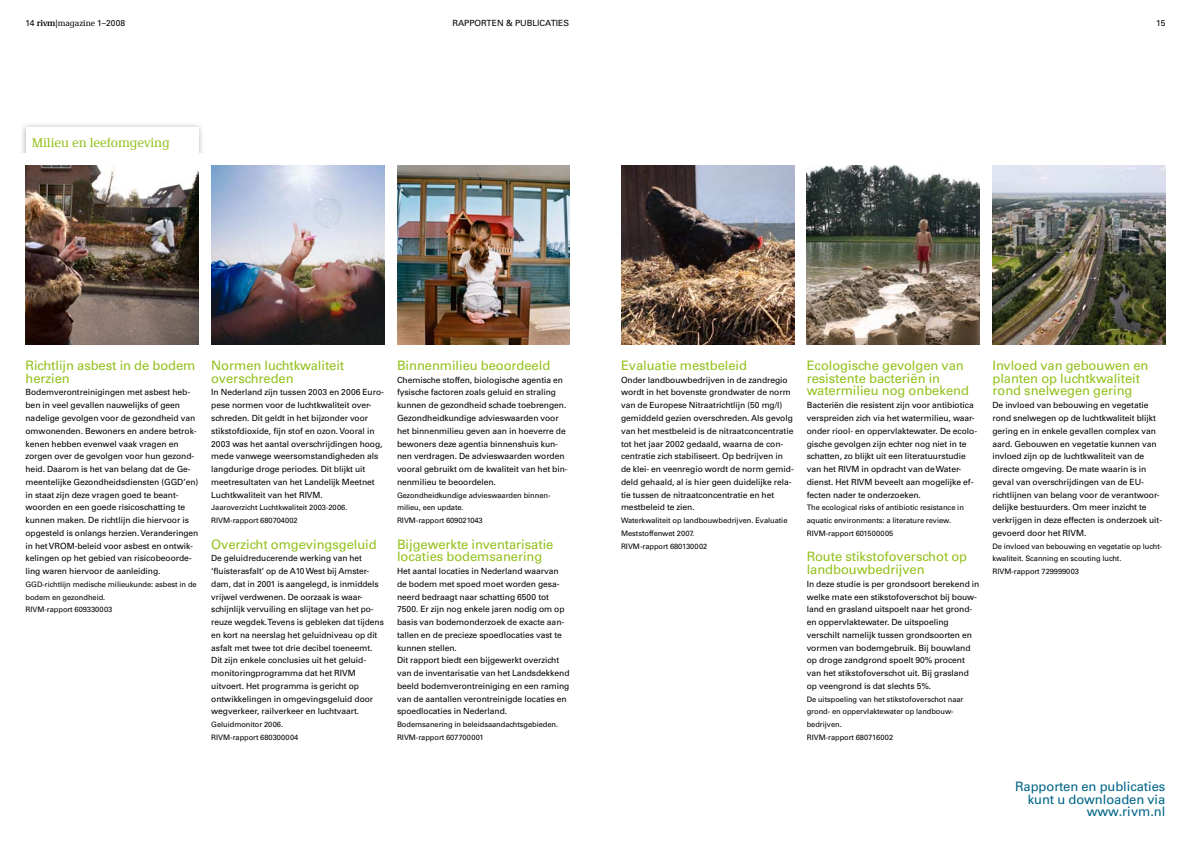
<style>
.page{position:relative;width:1191px;height:842px;background:#fff}
.page>*{position:absolute;margin:0;border:0;box-sizing:border-box;transform-origin:0 0}
.t1{font:13px/12.8px "Univers LT Std";letter-spacing:-.005em;color:#94c11c}
.t2{font:13px/12.8px "Univers LT Std";letter-spacing:-.005em;color:#006588;text-align:right}
.t3{font:13px "RIVM Demos";letter-spacing:-.005em;color:#94c11c}
.t4{font:8.5px/12.8px "Univers LT Std";letter-spacing:-.005em;color:#000}
.t5{font:7.5px/12.8px "Univers LT Std";letter-spacing:-.005em;color:#000}
.s1{font-family:"RIVM Demos";font-weight:700}
.s2{font-family:"RIVM Demos"}
</style>
<div class="page">
<img style="left:211px;top:166px;width:173px;height:178px">
<img style="left:992px;top:166px;width:173px;height:178px">
<img style="left:621px;top:166px;width:173px;height:178px">
<img style="left:806px;top:166px;width:173px;height:178px">
<div style="left:19px;top:121px;width:190px;height:55px;background:#000;opacity:.3"></div>
<div style="left:26px;top:128px;width:172px;height:38px;background:#fff"></div>
<div style="left:19px;top:153px;width:186px;height:19px;background:#fff"></div>
<img style="left:26px;top:166px;width:172px;height:178px">
<img style="left:397px;top:166px;width:173px;height:178px">
<p class="t4" style="left:26px;top:16px;width:101px">14 <span class="s1">rivm|</span><span class="s2">magazine</span> 1–2008</p>
<p class="t4" style="left:1156px;top:16px;width:11px">15</p>
<p class="t4" style="left:452px;top:16px;width:118px">RAPPORTEN &amp; PUBLICATIES</p>
<h1 class="t3" style="left:32px;top:134px;width:139px">Milieu en leefomgeving</h1>
<h1 class="t1" style="left:26px;top:359px;width:171px">Richtlijn asbest in de bodem herzien</h1>
<p class="t4" style="left:26px;top:386px;width:174px">Bodemverontreinigingen met asbest heb&shy;ben in veel gevallen nauwelijks of geen nadelige gevolgen voor de gezondheid van omwonenden. Bewoners en andere betrok&shy;kenen hebben evenwel vaak vragen en zorgen over de gevolgen voor hun gezond&shy;heid. Daarom is het van belang dat de Ge&shy;meentelijke Gezondheidsdiensten (GGD’en) in staat zijn deze vragen goed te beant&shy;woorden en een goede risicoschatting te kunnen maken. De richtlijn die hiervoor is opgesteld is onlangs herzien. Veranderingen in het VROM-beleid voor asbest en ontwik&shy;kelingen op het gebied van risicobeoorde&shy;ling waren hiervoor de aanleiding.</p>
<p class="t5" style="left:26px;top:578px;width:173px">GGD-richtlijn medische milieukunde: asbest in de bodem en gezondheid.<br>RIVM-rapport 609330003</p>
<h1 class="t1" style="left:211px;top:359px;width:134px">Normen luchtkwaliteit overschreden</h1>
<p class="t4" style="left:211px;top:386px;width:174px">In Nederland zijn tussen 2003 en 2006 Euro&shy;pese normen voor de luchtkwaliteit over&shy;schreden. Dit geldt in het bijzonder voor stikstofdioxide, fijn stof en ozon. Vooral in 2003 was het aantal overschrijdingen hoog, mede vanwege weersomstandigheden als langdurige droge periodes. Dit blijkt uit meetresultaten van het Landelijk Meetnet Luchtkwaliteit van het RIVM.</p>
<p class="t5" style="left:211px;top:501px;width:138px">Jaaroverzicht Luchtkwaliteit 2003-2006.<br>RIVM-rapport 680704002</p>
<h1 class="t1" style="left:211px;top:538px;width:167px">Overzicht omgevingsgeluid</h1>
<p class="t4" style="left:211px;top:552px;width:174px">De geluidreducerende werking van het ‘fluisterasfalt’ op de A10 West bij Amster&shy;dam, dat in 2001 is aangelegd, is inmiddels vrijwel verdwenen. De oorzaak is waar&shy;schijnlijk vervuiling en slijtage van het po&shy;reuze wegdek. Tevens is gebleken dat tijdens en kort na neerslag het geluidniveau op dit asfalt met twee tot drie decibel toeneemt.<br>Dit zijn enkele conclusies uit het geluid&shy;monitoringprogramma dat het RIVM uitvoert. Het programma is gericht op ontwikkelingen in omgevingsgeluid door wegverkeer, railverkeer en luchtvaart.</p>
<p class="t5" style="left:211px;top:718px;width:89px">Geluidmonitor 2006.<br>RIVM-rapport 680300004</p>
<h1 class="t1" style="left:397px;top:359px;width:155px">Binnenmilieu beoordeeld</h1>
<p class="t4" style="left:397px;top:373px;width:172px">Chemische stoffen, biologische agentia en fysische factoren zoals geluid en straling kunnen de gezondheid schade toebrengen.<br>Gezondheidkundige advieswaarden voor het binnenmilieu geven aan in hoeverre de bewoners deze agentia binnenshuis kun&shy;nen verdragen. De advieswaarden worden vooral gebruikt om de kwaliteit van het bin&shy;nenmilieu te beoordelen.</p>
<p class="t5" style="left:397px;top:488px;width:155px">Gezondheidkundige advieswaarden binnen&shy;milieu, een update.<br>RIVM-rapport 609021043</p>
<h1 class="t1" style="left:397px;top:538px;width:158px">Bijgewerkte inventarisatie locaties bodemsanering</h1>
<p class="t4" style="left:397px;top:565px;width:174px">Het aantal locaties in Nederland waarvan de bodem met spoed moet worden gesa&shy;neerd bedraagt naar schatting 6500 tot 7500. Er zijn nog enkele jaren nodig om op basis van bodemonderzoek de exacte aan&shy;tallen en de precieze spoedlocaties vast te kunnen stellen.<br>Dit rapport biedt een bijgewerkt overzicht van de inventarisatie van het Landsdekkend beeld bodemverontreiniging en een raming van de aantallen verontreinigde locaties en spoedlocaties in Nederland.</p>
<p class="t5" style="left:397px;top:718px;width:163px">Bodemsanering in beleidsaandachtsgebieden.<br>RIVM-rapport 607700001</p>
<h1 class="t1" style="left:621px;top:359px;width:128px">Evaluatie mestbeleid</h1>
<p class="t4" style="left:621px;top:373px;width:174px">Onder landbouwbedrijven in de zandregio wordt in het bovenste grondwater de norm van de Europese Nitraatrichtlijn (50 mg/l) gemiddeld gezien overschreden. Als gevolg van het mestbeleid is de nitraatconcentratie tot het jaar 2002 gedaald, waarna de con&shy;centratie zich stabiliseert. Op bedrijven in de klei- en veenregio wordt de norm gemid&shy;deld gehaald, al is hier geen duidelijke rela&shy;tie tussen de nitraatconcentratie en het mestbeleid te zien.</p>
<p class="t5" style="left:621px;top:514px;width:168px">Waterkwaliteit op landbouwbedrijven. Evaluatie<br>Meststoffenwet 2007.<br>RIVM-rapport 680130002</p>
<h1 class="t1" style="left:806px;top:359px;width:164px">Ecologische gevolgen van resistente bacteriën in watermilieu nog onbekend</h1>
<p class="t4" style="left:806px;top:399px;width:172px">Bacteriën die resistent zijn voor antibiotica verspreiden zich via het watermilieu, waar&shy;onder riool- en oppervlaktewater. De ecolo&shy;gische gevolgen zijn echter nog niet in te schatten, zo blijkt uit een literatuurstudie van het RIVM in opdracht van de Water&shy;dienst. Het RIVM beveelt aan mogelijke ef&shy;fecten nader te onderzoeken.</p>
<p class="t5" style="left:806px;top:501px;width:159px">The ecological risks of antibiotic resistance in aquatic environments: a literature review.<br>RIVM-rapport 601500005</p>
<h1 class="t1" style="left:806px;top:550px;width:162px">Route stikstofoverschot op landbouwbedrijven</h1>
<p class="t4" style="left:806px;top:577px;width:174px">In deze studie is per grondsoort berekend in welke mate een stikstofoverschot bij bouw&shy;land en grasland uitspoelt naar het grond&shy;en oppervlaktewater. De uitspoeling verschilt namelijk tussen grondsoorten en vormen van bodemgebruik. Bij bouwland op droge zandgrond spoelt 90% procent van het stikstofoverschot uit. Bij grasland op veengrond is dat slechts 5%.</p>
<p class="t5" style="left:806px;top:693px;width:158px">De uitspoeling van het stikstofoverschot naar grond- en oppervlaktewater op landbouw&shy;bedrijven.<br>RIVM-rapport 680716002</p>
<h1 class="t1" style="left:992px;top:359px;width:157px">Invloed van gebouwen en planten op luchtkwaliteit rond snelwegen gering</h1>
<p class="t4" style="left:992px;top:399px;width:171px">De invloed van bebouwing en vegetatie rond snelwegen op de luchtkwaliteit blijkt gering en in enkele gevallen complex van aard. Gebouwen en vegetatie kunnen van invloed zijn op de luchtkwaliteit van de directe omgeving. De mate waarin is in geval van overschrijdingen van de EU&shy;richtlijnen van belang voor de verantwoor&shy;delijke bestuurders. Om meer inzicht te verkrijgen in deze effecten is onderzoek uit&shy;gevoerd door het RIVM.</p>
<p class="t5" style="left:992px;top:539px;width:171px">De invloed van bebouwing en vegetatie op lucht&shy;kwaliteit. Scanning en scouting lucht.<br>RIVM-rapport 729999003</p>
<h1 class="t2" style="left:1015px;top:780px;width:152px">Rapporten en publicaties kunt u downloaden via www.rivm.nl</h1>
</div>
